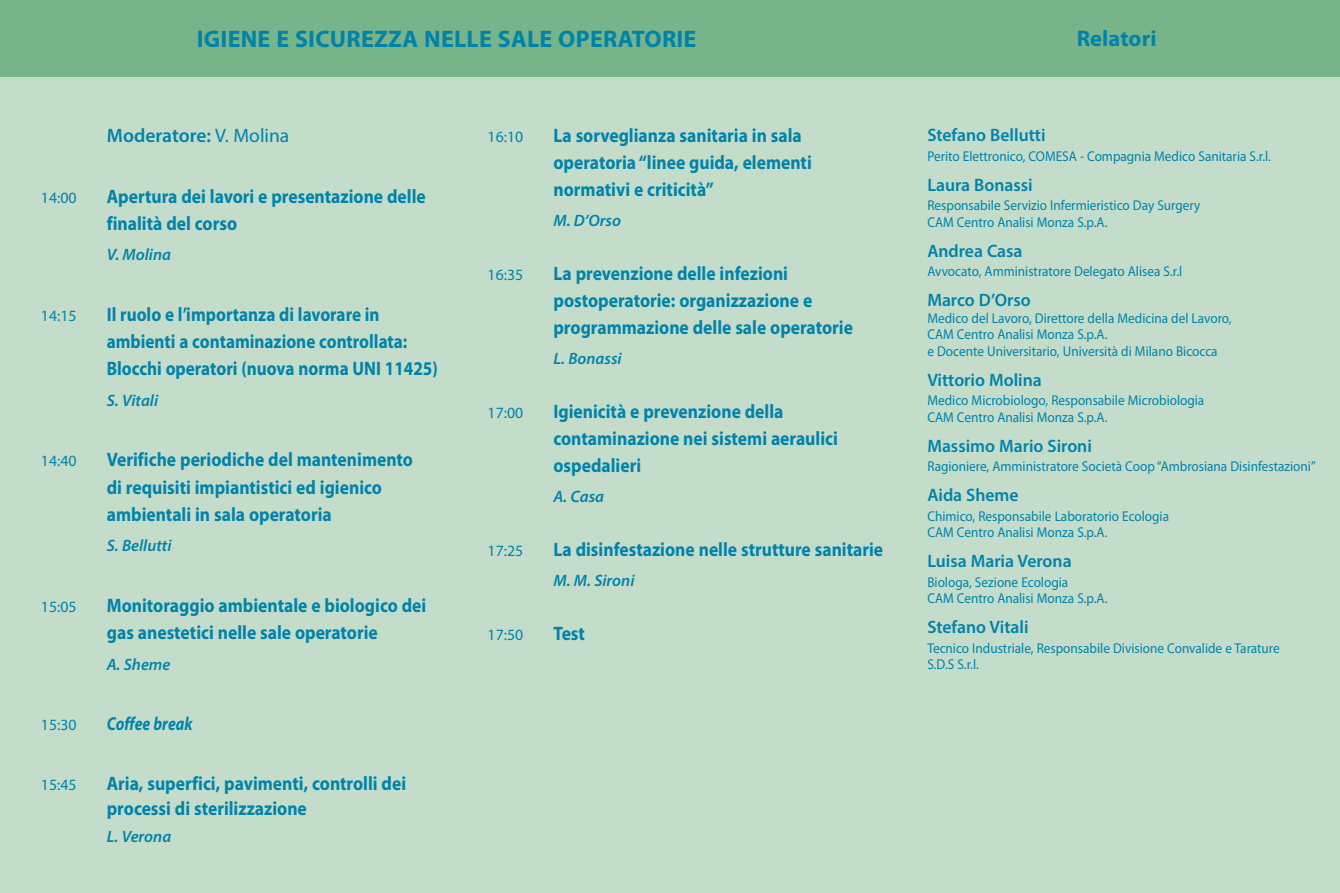
<style>
.page{position:relative;width:1340px;height:893px;background:#fff}
.page>*{position:absolute;margin:0;border:0;box-sizing:border-box;transform-origin:0 0}
.t1{font:700 24px "Myriad Pro";letter-spacing:.01em;color:#0083a9}
.t2{font:700 22.5px "Myriad Pro";letter-spacing:.005em;color:#0083a9}
.t3{font:700 19.5px/27px "Myriad Pro";color:#0083a9;scale:.9 1}
.t4{font:700 19.5px/27.5px "Myriad Pro";color:#0083a9;scale:.88 1}
.t5{font:600 19.5px "Myriad Pro";color:#0083a9}
.t6{font:italic 700 18.75px "Myriad Pro";color:#0083a9;scale:.83 1}
.t7{font:600 18px "Myriad Pro";color:#0083a9}
.t8{font:italic 600 16.5px "Myriad Pro";color:#0083a9}
.t9{font:15.75px "Myriad Pro";color:#0083a9}
.t10{font:14.25px/16.5px "Myriad Pro";color:#0083a9;scale:.93 1}
.s1{font-weight:400}
</style>
<div class="page">
<div style="left:0;top:0;width:1339px;height:893px;background:#c4ddcb"></div>
<div style="left:0;top:0;width:1339px;height:77px;background:#77b48a"></div>
<h1 class="t1" style="left:197px;top:30px;width:501px">IGIENE E SICUREZZA NELLE SALE OPERATORIE</h1>
<h3 class="t5" style="left:107px;top:128px;width:184px">Moderatore: <span class="s1">V. Molina</span></h3>
<p class="t9" style="left:41px;top:191px;width:37px">14:00</p>
<h3 class="t3" style="left:107px;top:184px;width:356px;line-height:27.5px">Apertura dei lavori e presentazione delle finalità del corso</h3>
<p class="t8" style="left:107px;top:249px;width:66px">V. Molina</p>
<p class="t9" style="left:41px;top:310px;width:37px">14:15</p>
<h3 class="t4" style="left:107px;top:302px;width:378px">Il ruolo e l’importanza di lavorare in ambienti a contaminazione controllata:<br>Blocchi operatori (nuova norma UNI 11425)</h3>
<p class="t8" style="left:107px;top:394px;width:53px">S. Vitali</p>
<p class="t9" style="left:41px;top:455px;width:37px">14:40</p>
<h3 class="t3" style="left:107px;top:447px;width:342px;line-height:27.5px">Verifiche periodiche del mantenimento di requisiti impiantistici ed igienico ambientali in sala operatoria</h3>
<p class="t8" style="left:107px;top:540px;width:66px">S. Bellutti</p>
<p class="t9" style="left:41px;top:601px;width:37px">15:05</p>
<h3 class="t3" style="left:107px;top:593px;width:356px;line-height:27.5px">Monitoraggio ambientale e biologico dei gas anestetici nelle sale operatorie</h3>
<p class="t8" style="left:107px;top:658px;width:65px">A. Sheme</p>
<p class="t9" style="left:41px;top:719px;width:37px">15:30</p>
<h3 class="t6" style="left:107px;top:717px;width:105px">Coffee break</h3>
<p class="t9" style="left:41px;top:779px;width:37px">15:45</p>
<h3 class="t3" style="left:107px;top:773px;width:334px;line-height:24.5px">Aria, superfici, pavimenti, controlli dei processi di sterilizzazione</h3>
<p class="t8" style="left:107px;top:830px;width:66px">L. Verona</p>
<p class="t9" style="left:487px;top:131px;width:37px">16:10</p>
<h3 class="t3" style="left:553px;top:124px;width:288px">La sorveglianza sanitaria in sala operatoria “linee guida, elementi normativi e criticità”</h3>
<p class="t8" style="left:553px;top:214px;width:69px">M. D’Orso</p>
<p class="t9" style="left:487px;top:269px;width:37px">16:35</p>
<h3 class="t3" style="left:553px;top:262px;width:334px">La prevenzione delle infezioni postoperatorie: organizzazione e programmazione delle sale operatorie</h3>
<p class="t8" style="left:553px;top:352px;width:70px">L. Bonassi</p>
<p class="t9" style="left:487px;top:407px;width:37px">17:00</p>
<h3 class="t3" style="left:553px;top:400px;width:317px">Igienicità e prevenzione della contaminazione nei sistemi aeraulici ospedalieri</h3>
<p class="t8" style="left:553px;top:490px;width:52px">A. Casa</p>
<p class="t9" style="left:487px;top:545px;width:37px">17:25</p>
<h3 class="t3" style="left:553px;top:538px;width:368px">La disinfestazione nelle strutture sanitarie</h3>
<p class="t8" style="left:553px;top:574px;width:82px">M. M. Sironi</p>
<p class="t9" style="left:487px;top:629px;width:37px">17:50</p>
<h3 class="t3" style="left:553px;top:622px;width:37px">Test</h3>
<h2 class="t2" style="left:1076px;top:30px;width:81px">Relatori</h2>
<p class="t7" style="left:927px;top:128px;width:120px">Stefano Bellutti</p>
<p class="t10" style="left:927px;top:149px;width:371px">Perito Elettronico, COMESA - Compagnia Medico Sanitaria S.r.l.</p>
<p class="t7" style="left:927px;top:178px;width:107px">Laura Bonassi</p>
<p class="t10" style="left:927px;top:198px;width:295px">Responsabile Servizio Infermieristico Day Surgery<br>CAM Centro Analisi Monza S.p.A.</p>
<p class="t7" style="left:927px;top:244px;width:97px">Andrea Casa</p>
<p class="t10" style="left:927px;top:264px;width:275px">Avvocato, Amministratore Delegato Alisea S.r.l</p>
<p class="t7" style="left:927px;top:293px;width:105px">Marco D’Orso</p>
<p class="t10" style="left:927px;top:311px;width:328px">Medico del Lavoro, Direttore della Medicina del Lavoro,<br>CAM Centro Analisi Monza S.p.A.<br>e Docente Universitario, Università di Milano Bicocca</p>
<p class="t7" style="left:927px;top:373px;width:116px">Vittorio Molina</p>
<p class="t10" style="left:927px;top:393px;width:299px">Medico Microbiologo, Responsabile Microbiologia<br>CAM Centro Analisi Monza S.p.A.</p>
<p class="t7" style="left:927px;top:439px;width:166px">Massimo Mario Sironi</p>
<p class="t10" style="left:927px;top:459px;width:419px">Ragioniere, Amministratore Società Coop “Ambrosiana Disinfestazioni”</p>
<p class="t7" style="left:927px;top:488px;width:93px">Aida Sheme</p>
<p class="t10" style="left:927px;top:509px;width:261px">Chimico, Responsabile Laboratorio Ecologia<br>CAM Centro Analisi Monza S.p.A.</p>
<p class="t7" style="left:927px;top:554px;width:146px">Luisa Maria Verona</p>
<p class="t10" style="left:927px;top:575px;width:195px">Biologa, Sezione Ecologia<br>CAM Centro Analisi Monza S.p.A.</p>
<p class="t7" style="left:927px;top:620px;width:103px">Stefano Vitali</p>
<p class="t10" style="left:927px;top:641px;width:380px">Tecnico Industriale, Responsabile Divisione Convalide e Tarature<br>S.D.S S.r.l.</p>
</div>
